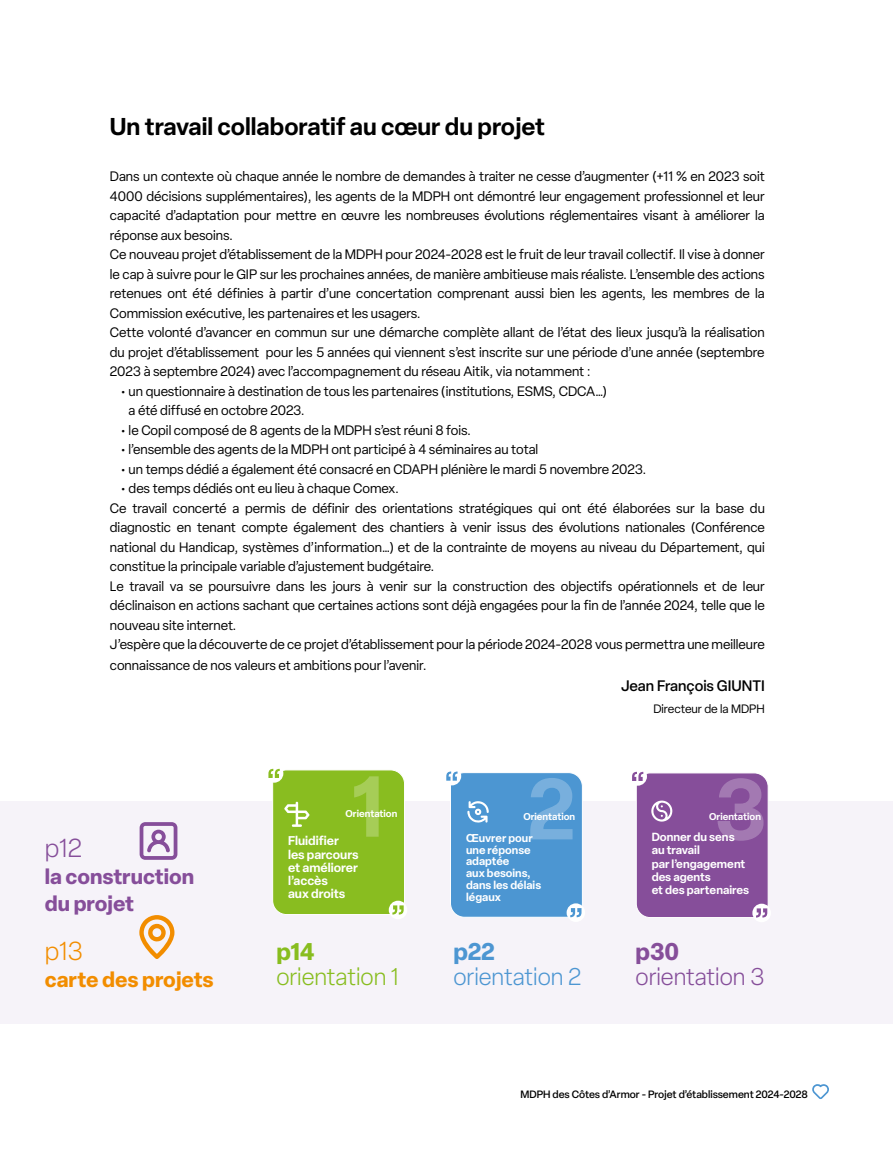
<style>
.page{position:relative;width:893px;height:1149px;background:#fff}
.page>*{position:absolute;margin:0;border:0;box-sizing:border-box;transform-origin:0 0}
.t1{font:600 85.05px "Elza";color:#fff}
.t2{font:300 25.65px "Elza";color:#864e9a}
.t3{font:300 25.65px "Elza";color:#f28d00}
.t4{font:600 24px "Elza";color:#000}
.t5{font:300 23.85px "Elza";color:#88bd1f}
.t6{font:300 23.85px "Elza";color:#4d96d2}
.t7{font:300 23.85px "Elza";color:#864e9a}
.t8{font:700 23.85px "Elza";color:#88bd1f}
.t9{font:700 23.85px "Elza";color:#4d96d2}
.t10{font:700 23.85px "Elza";color:#864e9a}
.t11{font:700 21px/27px "Elza";color:#864e9a}
.t12{font:700 21px "Elza";letter-spacing:-.005em;color:#f28d00}
.t13{font:500 15px "Elza";color:#000}
.t14{font:13.5px/19.5px "Elza";color:#000}
.t15{font:600 12.45px/13.2px "Elza";color:#fff}
.t16{font:12px "Elza";color:#000}
.t17{font:600 11.55px/13.2px "Elza";color:#fff}
.t18{font:600 11.25px/11.9px "Elza";color:#fff}
.t19{font:500 10.5px "Elza";color:#000}
.t20{font:600 9.75px "Elza";color:#fff}
</style>
<div class="page">
<svg style="left:812px;top:1084px;width:17px;height:14px"></svg>
<div style="left:0;top:800px;width:893px;height:223px;background:#f6f3f9"></div>
<div style="left:273px;top:769px;width:132px;height:145px;background:#89bd20;border-radius:14px"></div>
<div style="left:272px;top:769px;width:133px;height:145px;border:1px solid #fff;border-radius:14px"></div>
<div style="left:265px;top:763px;width:18px;height:19px;background:#fff;border-radius:50%"></div>
<svg style="left:268px;top:768px;width:12px;height:9px"></svg>
<div style="left:389px;top:900px;width:18px;height:18px;background:#fff;border-radius:50%"></div>
<svg style="left:392px;top:905px;width:12px;height:9px"></svg>
<svg style="left:284px;top:801px;width:25px;height:25px"></svg>
<div style="left:450px;top:772px;width:132px;height:144px;background:#4c96d2;border-radius:14px"></div>
<div style="left:450px;top:772px;width:133px;height:145px;border:1px solid #fff;border-radius:14px"></div>
<svg style="left:467px;top:801px;width:22px;height:21px"></svg>
<div style="left:443px;top:766px;width:18px;height:19px;background:#fff;border-radius:50%"></div>
<svg style="left:446px;top:771px;width:12px;height:9px"></svg>
<svg style="left:567px;top:903px;width:18px;height:18px"></svg>
<svg style="left:570px;top:907px;width:11px;height:9px"></svg>
<div style="left:636px;top:772px;width:132px;height:145px;background:#864e9a;border-radius:14px"></div>
<div style="left:636px;top:772px;width:132px;height:145px;border:1px solid #fff;border-radius:14px"></div>
<div style="left:628px;top:766px;width:19px;height:19px;background:#fff;border-radius:50%"></div>
<svg style="left:632px;top:771px;width:11px;height:9px"></svg>
<svg style="left:752px;top:903px;width:19px;height:18px"></svg>
<svg style="left:756px;top:908px;width:11px;height:9px"></svg>
<svg style="left:651px;top:800px;width:21px;height:21px"></svg>
<svg style="left:140px;top:822px;width:37px;height:37px"></svg>
<svg style="left:139px;top:915px;width:35px;height:43px"></svg>
<h3 class="t4" style="left:110px;top:109px;width:436px">Un travail collaboratif au cœur du projet</h3>
<p class="t14" style="left:110px;top:166px;width:656px">Dans un contexte où chaque année le nombre de demandes à traiter ne cesse d’augmenter (+11 % en 2023 soit 4000 décisions supplémentaires), les agents de la MDPH ont démontré leur engagement professionnel et leur capacité d’adaptation pour mettre en œuvre les nombreuses évolutions réglementaires visant à améliorer la réponse aux besoins.<br>Ce nouveau projet d’établissement de la MDPH pour 2024-2028 est le fruit de leur travail collectif. Il vise à donner le cap à suivre pour le GIP sur les prochaines années, de manière ambitieuse mais réaliste. L’ensemble des actions retenues ont été définies à partir d’une concertation comprenant aussi bien les agents, les membres de la Commission exécutive, les partenaires et les usagers.<br>Cette volonté d’avancer en commun sur une démarche complète allant de l’état des lieux jusqu’à la réalisation du projet d’établissement pour les 5 années qui viennent s’est inscrite sur une période d’une année (septembre 2023 à septembre 2024) avec l’accompagnement du réseau Aitik, via notamment :</p>
<p class="t14" style="left:129px;top:381px;width:480px;text-indent:-8px">• un questionnaire à destination de tous les partenaires (institutions, ESMS, CDCA…) a été diffusé en octobre 2023.</p>
<p class="t14" style="left:120px;top:420px;width:352px">• le Copil composé de 8 agents de la MDPH s’est réuni 8 fois.</p>
<p class="t14" style="left:120px;top:439px;width:419px">• l’ensemble des agents de la MDPH ont participé à 4 séminaires au total</p>
<p class="t14" style="left:120px;top:459px;width:527px">• un temps dédié a également été consacré en CDAPH plénière le mardi 5 novembre 2023.</p>
<p class="t14" style="left:110px;top:478px;width:656px;text-indent:10px">• des temps dédiés ont eu lieu à chaque Comex.<br>Ce travail concerté a permis de définir des orientations stratégiques qui ont été élaborées sur la base du diagnostic en tenant compte également des chantiers à venir issus des évolutions nationales (Conférence national du Handicap, systèmes d’information…) et de la contrainte de moyens au niveau du Département, qui constitue la principale variable d’ajustement budgétaire.<br>Le travail va se poursuivre dans les jours à venir sur la construction des objectifs opérationnels et de leur déclinaison en actions sachant que certaines actions sont déjà engagées pour la fin de l’année 2024, telle que le nouveau site internet.<br>J’espère que la découverte de ce projet d’établissement pour la période 2024-2028 vous permettra une meilleure</p>
<p class="t14" style="left:110px;top:655px;width:318px">connaissance de nos valeurs et ambitions pour l’avenir.</p>
<p class="t13" style="left:621px;top:675px;width:145px">Jean François GIUNTI</p>
<p class="t16" style="left:653px;top:700px;width:113px">Directeur de la MDPH</p>
<h2 class="t2" style="left:45px;top:830px;width:39px">p12</h2>
<h3 class="t11" style="left:45px;top:861px;width:151px">la construction du projet</h3>
<h2 class="t3" style="left:45px;top:933px;width:40px">p13</h2>
<h3 class="t12" style="left:45px;top:963px;width:170px">carte des projets</h3>
<h1 class="t1" style="left:351px;top:745px;width:36px">1</h1>
<p class="t20" style="left:346px;top:806px;width:53px">Orientation</p>
<p class="t15" style="left:288px;top:833px;width:72px">Fluidifier les parcours et améliorer l’accès<br>aux droits</p>
<h3 class="t8" style="left:276px;top:933px;width:40px">p14</h3>
<h3 class="t5" style="left:276px;top:961px;width:124px">orientation 1</h3>
<h1 class="t1" style="left:529px;top:748px;width:47px">2</h1>
<p class="t20" style="left:523px;top:809px;width:53px">Orientation</p>
<p class="t18" style="left:466px;top:831px;width:77px">Œuvrer pour une réponse adaptée<br>aux besoins, dans les délais légaux</p>
<h3 class="t9" style="left:453px;top:933px;width:43px">p22</h3>
<h3 class="t6" style="left:453px;top:961px;width:129px">orientation 2</h3>
<h1 class="t1" style="left:715px;top:748px;width:54px">3</h1>
<p class="t20" style="left:709px;top:809px;width:53px">Orientation</p>
<p class="t17" style="left:652px;top:830px;width:99px">Donner du sens au travail<br>par l’engagement des agents<br>et des partenaires</p>
<h3 class="t10" style="left:635px;top:933px;width:45px">p30</h3>
<h3 class="t7" style="left:635px;top:961px;width:131px">orientation 3</h3>
<p class="t19" style="left:520px;top:1086px;width:289px">MDPH des Côtes d’Armor - Projet d’établissement 2024-2028</p>
</div>
